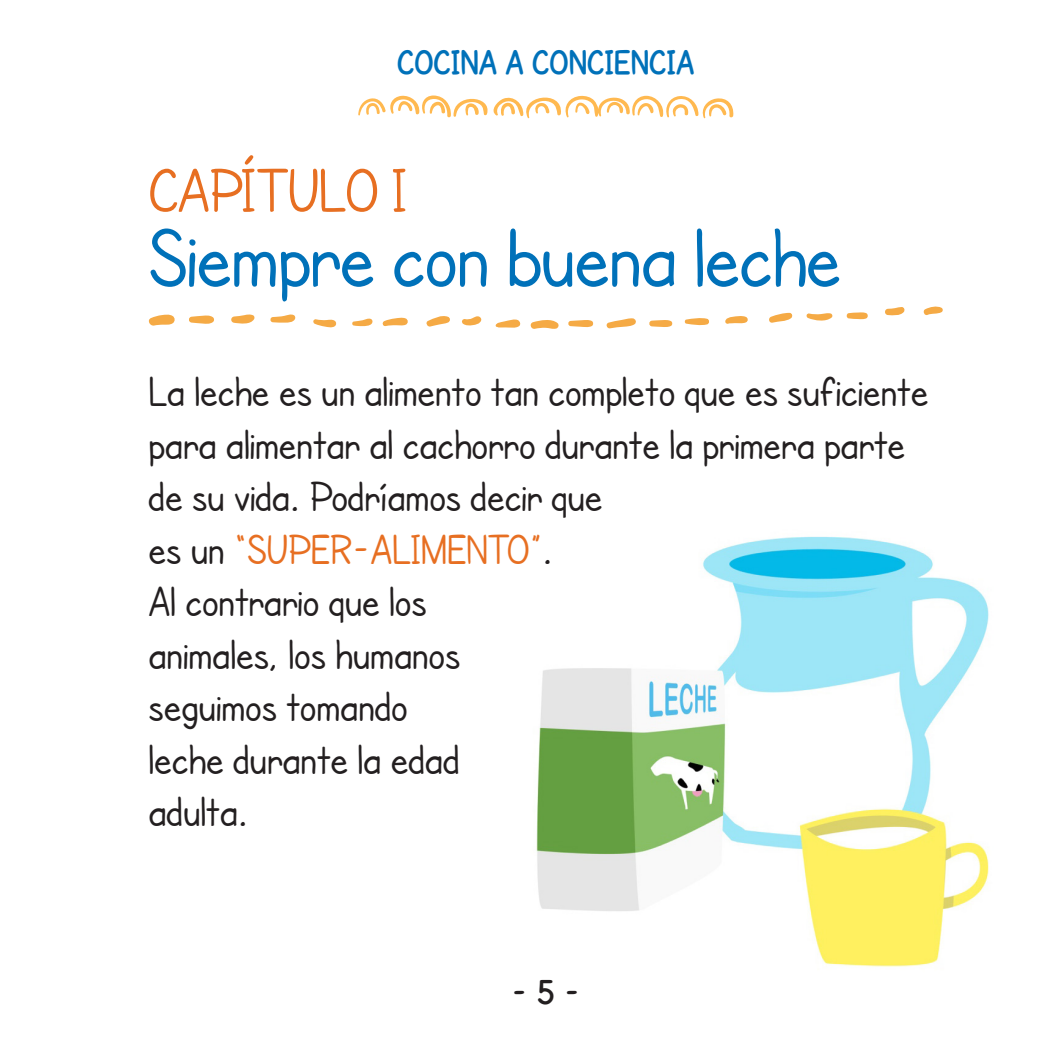
<style>
.page{position:relative;width:1042px;height:1042px;background:#fff}
.page>*{position:absolute;margin:0;border:0;box-sizing:border-box;transform-origin:0 0}
.Tit_01{font:87.5px "SF Cartoonist Hand";color:#0071b9}
.TRATADO{font:64.75px "SF Cartoonist Hand";color:#e76f22}
.Txt{font:43.75px/52.5px "SF Cartoonist Hand";letter-spacing:.01em;color:#231f20}
.t1{font:700 35px "SF Cartoonist Hand SC";color:#0071b9}
.t2{font:700 35px "SF Cartoonist Hand SC";color:#231f20}
.s1{color:#e76f22}
</style>
<div class="page">
<svg style="left:358px;top:95px;width:376px;height:24px"></svg>
<svg style="left:148px;top:314px;width:27px;height:12px"></svg>
<svg style="left:189px;top:315px;width:25px;height:9px"></svg>
<svg style="left:231px;top:314px;width:24px;height:10px"></svg>
<svg style="left:270px;top:314px;width:26px;height:9px"></svg>
<svg style="left:313px;top:319px;width:24px;height:9px"></svg>
<svg style="left:352px;top:318px;width:21px;height:8px"></svg>
<svg style="left:382px;top:317px;width:26px;height:10px"></svg>
<svg style="left:426px;top:316px;width:24px;height:11px"></svg>
<svg style="left:462px;top:316px;width:20px;height:10px"></svg>
<svg style="left:495px;top:319px;width:26px;height:9px"></svg>
<svg style="left:530px;top:320px;width:29px;height:9px"></svg>
<svg style="left:568px;top:320px;width:25px;height:8px"></svg>
<svg style="left:606px;top:318px;width:30px;height:11px"></svg>
<svg style="left:649px;top:320px;width:24px;height:7px"></svg>
<svg style="left:684px;top:318px;width:25px;height:8px"></svg>
<svg style="left:725px;top:316px;width:23px;height:8px"></svg>
<svg style="left:769px;top:313px;width:24px;height:10px"></svg>
<svg style="left:806px;top:313px;width:27px;height:8px"></svg>
<svg style="left:846px;top:312px;width:22px;height:7px"></svg>
<svg style="left:885px;top:307px;width:20px;height:9px"></svg>
<svg style="left:923px;top:306px;width:20px;height:9px"></svg>
<img style="left:536px;top:536px;width:453px;height:431px">
<p class="t1" style="left:397px;top:42px;width:299px">COCINA A CONCIENCIA</p>
<p class="TRATADO" style="left:149px;top:154px;width:259px">CAPÍTULO I</p>
<p class="Tit_01" style="left:149px;top:209px;width:693px">Siempre con buena leche</p>
<p class="Txt" style="left:149px;top:365px;width:781px">La leche es un alimento tan completo que es suficiente para alimentar al cachorro durante la primera parte de su vida. Podríamos decir que<br>es un <span class="s1">“SUPER-ALIMENTO”</span>.<br>Al contrario que los<br>animales, los humanos<br>seguimos tomando<br>leche durante la edad<br>adulta.</p>
<p class="t2" style="left:512px;top:972px;width:70px">- 5 -</p>
</div>
